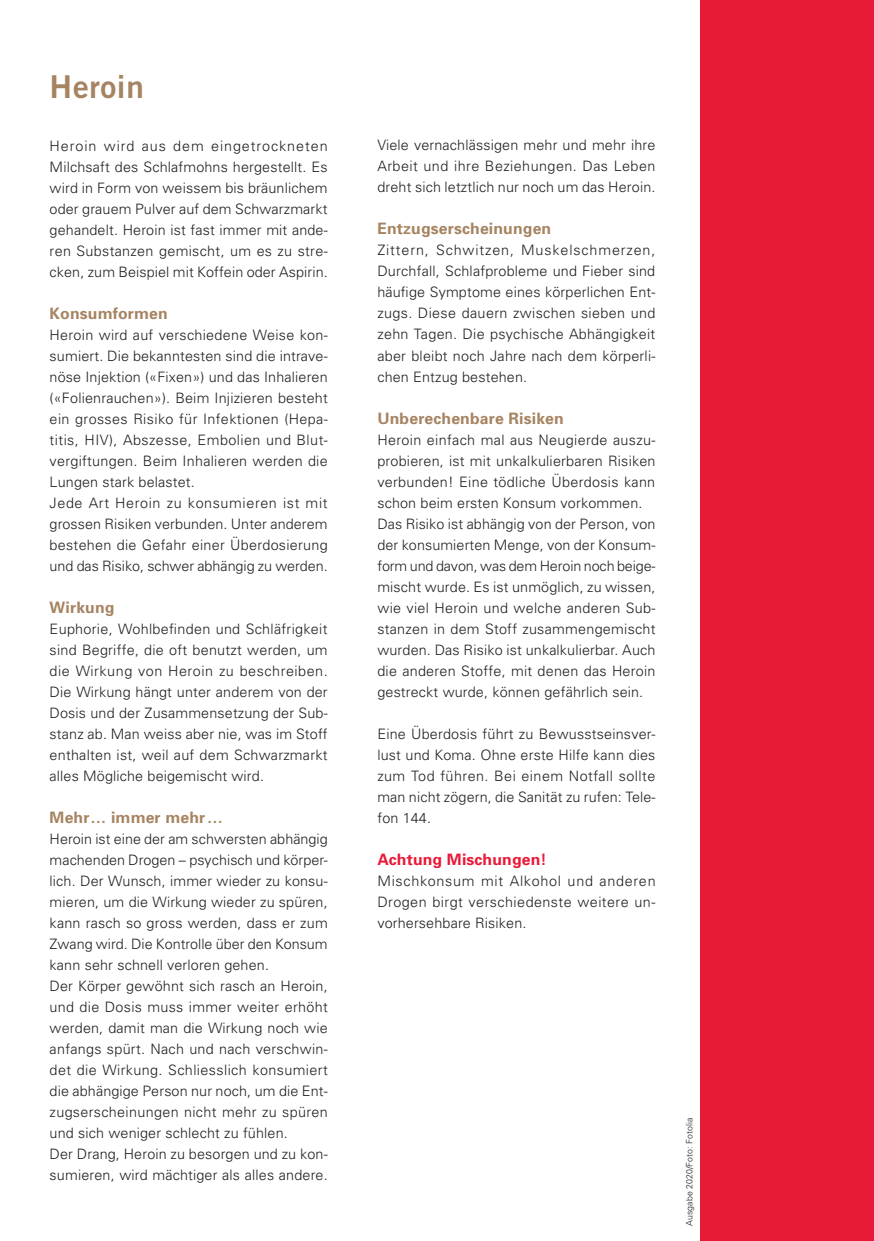
<style>
.page{position:relative;width:874px;height:1241px;background:#fff}
.page>*{position:absolute;margin:0;border:0;box-sizing:border-box;transform-origin:0 0}
.t1{font:31.5px "Trade Gothic Bold Two";letter-spacing:.02em;color:#a68462}
.t2{font:700 15.75px "Univers";letter-spacing:.01em;color:#a68462}
.t3{font:700 15.75px "Univers";letter-spacing:.01em;color:#e91938}
.t4{font:300 14.35px/21px "Univers";letter-spacing:.01em;color:#231f20;text-align:justify}
.t5{font:300 8.75px "Univers";letter-spacing:.01em;color:#231f20}
</style>
<div class="page">
<div style="left:699px;top:0;width:174px;height:1240px;background:#e91938"></div>
<h1 class="t1" style="left:50px;top:68px;width:96px">Heroin</h1>
<p class="t4" style="left:50px;top:134px;width:279px">Heroin wird aus dem eingetrockneten Milchsaft des Schlafmohns hergestellt. Es wird in Form von weissem bis bräunlichem oder grauem Pulver auf dem Schwarzmarkt gehandelt. Heroin ist fast immer mit ande&shy;ren Substanzen gemischt, um es zu stre&shy;cken, zum Beispiel mit Koffein oder Aspirin.</p>
<p class="t2" style="left:50px;top:303px;width:120px">Konsumformen</p>
<p class="t4" style="left:50px;top:323px;width:279px;text-align:left">Heroin wird auf verschiedene Weise kon&shy;sumiert. Die bekanntesten sind die intrave&shy;nöse Injektion («Fixen») und das Inhalieren («Folienrauchen»). Beim Injizieren besteht ein grosses Risiko für Infektionen (Hepa&shy;titis, HIV), Abszesse, Embolien und Blut&shy;vergiftungen. Beim Inhalieren werden die Lungen stark belastet.<br>Jede Art Heroin zu konsumieren ist mit grossen Risiken verbunden. Unter anderem bestehen die Gefahr einer Überdosierung und das Risiko, schwer abhängig zu werden.</p>
<p class="t2" style="left:50px;top:597px;width:66px">Wirkung</p>
<p class="t4" style="left:50px;top:617px;width:279px">Euphorie, Wohlbefinden und Schläfrigkeit sind Begriffe, die oft benutzt werden, um die Wirkung von Heroin zu beschreiben.<br>Die Wirkung hängt unter anderem von der Dosis und der Zusammensetzung der Sub&shy;stanz ab. Man weiss aber nie, was im Stoff enthalten ist, weil auf dem Schwarzmarkt alles Mögliche beigemischt wird.</p>
<p class="t2" style="left:50px;top:807px;width:175px">Mehr… immer mehr…</p>
<p class="t4" style="left:50px;top:827px;width:279px;text-align:left">Heroin ist eine der am schwersten abhängig machenden Drogen – psychisch und körper&shy;lich. Der Wunsch, immer wieder zu konsu&shy;mieren, um die Wirkung wieder zu spüren, kann rasch so gross werden, dass er zum Zwang wird. Die Kontrolle über den Konsum kann sehr schnell verloren gehen.<br>Der Körper gewöhnt sich rasch an Heroin, und die Dosis muss immer weiter erhöht werden, damit man die Wirkung noch wie anfangs spürt. Nach und nach verschwin&shy;det die Wirkung. Schliesslich konsumiert die abhängige Person nur noch, um die Ent&shy;zugserscheinungen nicht mehr zu spüren und sich weniger schlecht zu fühlen.<br>Der Drang, Heroin zu besorgen und zu kon&shy;sumieren, wird mächtiger als alles andere.</p>
<p class="t4" style="left:377px;top:134px;width:279px">Viele vernachlässigen mehr und mehr ihre Arbeit und ihre Beziehungen. Das Leben dreht sich letztlich nur noch um das Heroin.</p>
<p class="t2" style="left:377px;top:219px;width:175px">Entzugserscheinungen</p>
<p class="t4" style="left:377px;top:239px;width:279px">Zittern, Schwitzen, Muskelschmerzen, Durchfall, Schlafprobleme und Fieber sind häufige Symptome eines körperlichen Ent&shy;zugs. Diese dauern zwischen sieben und zehn Tagen. Die psychische Abhängigkeit aber bleibt noch Jahre nach dem körperli&shy;chen Entzug bestehen.</p>
<p class="t2" style="left:377px;top:408px;width:188px">Unberechenbare Risiken</p>
<p class="t4" style="left:377px;top:428px;width:279px;text-align:left">Heroin einfach mal aus Neugierde auszu&shy;probieren, ist mit unkalkulierbaren Risiken verbunden! Eine tödliche Überdosis kann schon beim ersten Konsum vorkommen.<br>Das Risiko ist abhängig von der Person, von der konsumierten Menge, von der Konsum&shy;form und davon, was dem Heroin noch beige&shy;mischt wurde. Es ist unmöglich, zu wissen, wie viel Heroin und welche anderen Sub&shy;stanzen in dem Stoff zusammengemischt wurden. Das Risiko ist unkalkulierbar. Auch die anderen Stoffe, mit denen das Heroin gestreckt wurde, können gefährlich sein.</p>
<p class="t4" style="left:377px;top:722px;width:279px">Eine Überdosis führt zu Bewusstseinsver&shy;lust und Koma. Ohne erste Hilfe kann dies zum Tod führen. Bei einem Notfall sollte man nicht zögern, die Sanität zu rufen: Tele&shy;fon 144.</p>
<p class="t3" style="left:377px;top:849px;width:171px">Achtung Mischungen!</p>
<p class="t4" style="left:377px;top:869px;width:279px">Mischkonsum mit Alkohol und anderen Drogen birgt verschiedenste weitere un&shy;vorhersehbare Risiken.</p>
<p class="t5" style="left:683px;top:1225px;width:110px;rotate:-90deg">Ausgabe 2020/Foto: Fotolia</p>
</div>
